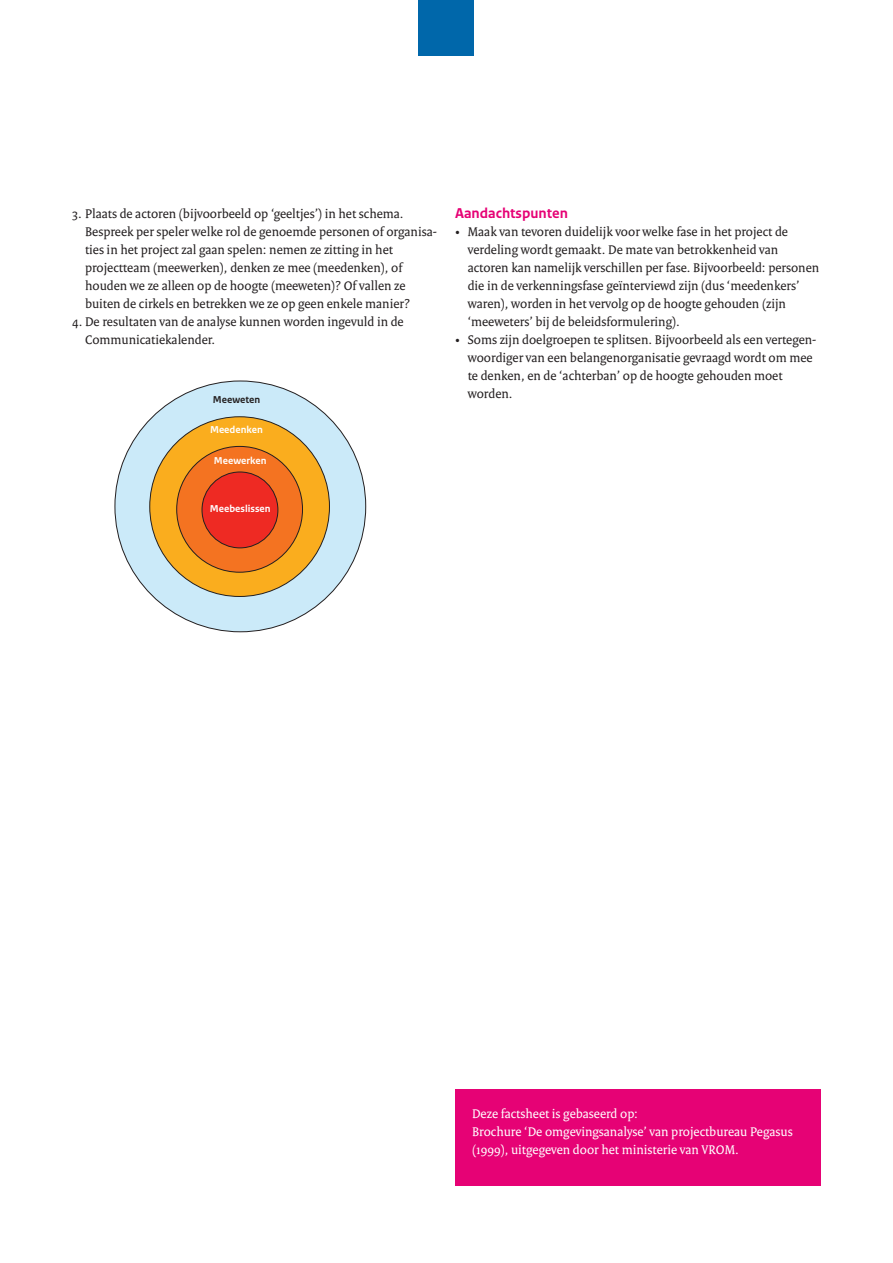
<style>
.page{position:relative;width:893px;height:1263px;background:#fff}
.page>*{position:absolute;margin:0;border:0;box-sizing:border-box;transform-origin:0 0}
.t1{font:700 15px "Rijksoverheid Sans Text";color:#e60275}
.t2{font:13.5px/18px "Rijksoverheid Serif";color:#231f20}
.t3{font:13.5px/18px "Rijksoverheid Serif";color:#fff}
.t4{font:700 10.5px "Rijksoverheid Sans Text";color:#fff}
.t5{font:700 10.5px "Rijksoverheid Sans Text";color:#231f20}
</style>
<div class="page">
<div style="left:455px;top:1090px;width:366px;height:96px;background:#e60275"></div>
<div style="left:115px;top:381px;width:251px;height:251px;background:#cbeaf9;border-radius:50%"></div>
<div style="left:150px;top:417px;width:179px;height:179px;background:#faad1e;border-radius:50%"></div>
<div style="left:177px;top:446px;width:125px;height:126px;background:#f47321;border-radius:50%"></div>
<div style="left:202px;top:472px;width:76px;height:76px;background:#ee2a23;border-radius:50%"></div>
<div style="left:202px;top:472px;width:76px;height:76px;border:1px solid #231f20;border-radius:50%"></div>
<div style="left:419px;top:0;width:55px;height:55px;background:#0067aa"></div>
<p class="t2" style="left:85px;top:204px;width:353px;text-indent:-13px">3. Plaats de actoren (bijvoorbeeld op ‘geeltjes’) in het schema.<br>Bespreek per speler welke rol de genoemde personen of organisa&shy;ties in het project zal gaan spelen: nemen ze zitting in het projectteam (meewerken), denken ze mee (meedenken), of houden we ze alleen op de hoogte (meeweten)? Of vallen ze buiten de cirkels en betrekken we ze op geen enkele manier?</p>
<p class="t2" style="left:85px;top:312px;width:320px;text-indent:-13px">4. De resultaten van de analyse kunnen worden ingevuld in de<br>Communicatiekalender.</p>
<p class="t5" style="left:213px;top:393px;width:49px">Meeweten</p>
<p class="t4" style="left:210px;top:424px;width:54px">Meedenken</p>
<p class="t4" style="left:214px;top:455px;width:54px">Meewerken</p>
<p class="t4" style="left:210px;top:502px;width:62px">Meebeslissen</p>
<p class="t1" style="left:455px;top:204px;width:115px">Aandachtspunten</p>
<p class="t2" style="left:468px;top:222px;width:353px;text-indent:-13px">• Maak van tevoren duidelijk voor welke fase in het project de verdeling wordt gemaakt. De mate van betrokkenheid van actoren kan namelijk verschillen per fase. Bijvoorbeeld: personen die in de verkenningsfase geïnterviewd zijn (dus ‘meedenkers’ waren), worden in het vervolg op de hoogte gehouden (zijn ‘meeweters’ bij de beleidsformulering).</p>
<p class="t2" style="left:468px;top:330px;width:350px;text-indent:-13px">• Soms zijn doelgroepen te splitsen. Bijvoorbeeld als een vertegen&shy;woordiger van een belangenorganisatie gevraagd wordt om mee te denken, en de ‘achterban’ op de hoogte gehouden moet worden.</p>
<p class="t3" style="left:472px;top:1104px;width:322px">Deze factsheet is gebaseerd op:<br>Brochure ‘De omgevingsanalyse’ van projectbureau Pegasus (1999), uitgegeven door het ministerie van VROM.</p>
</div>
